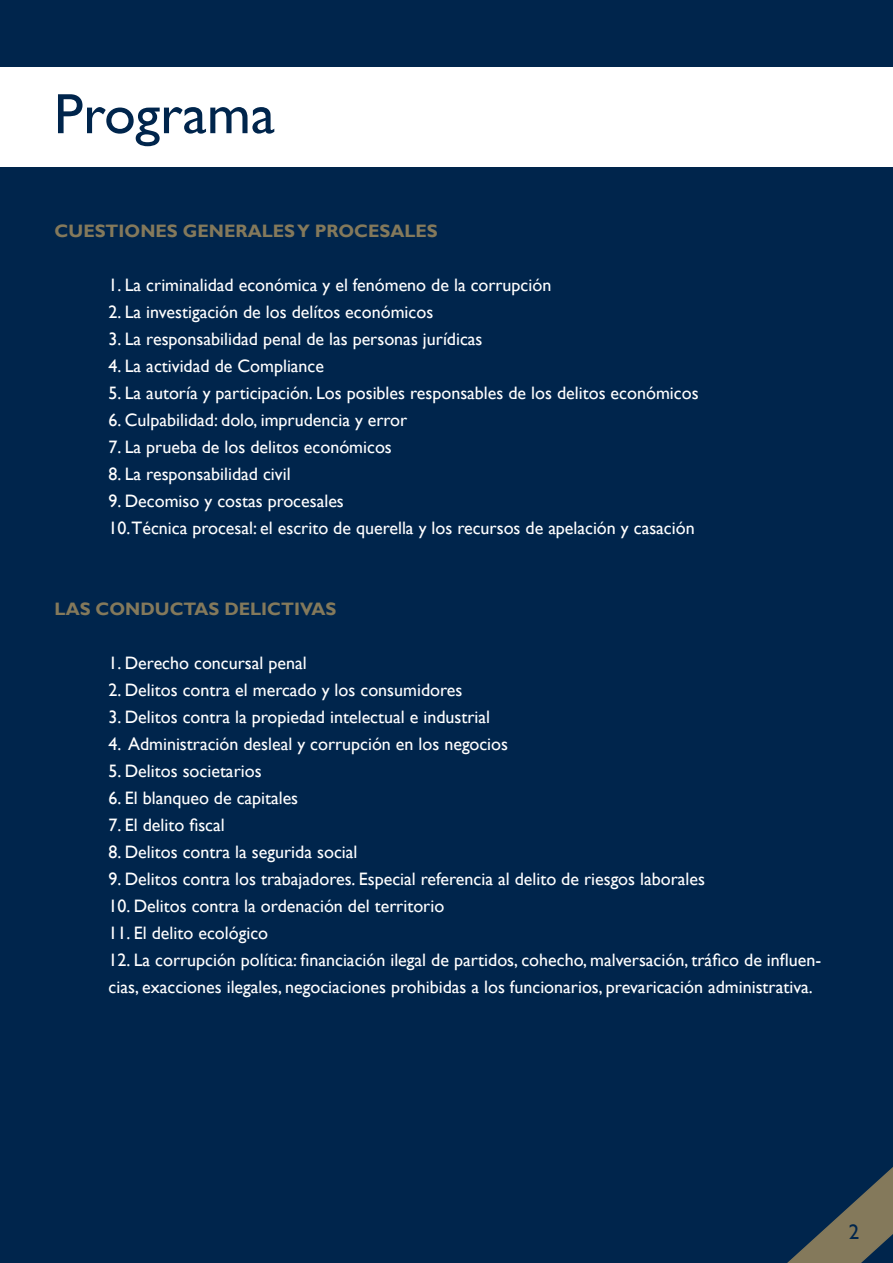
<style>
.page{position:relative;width:893px;height:1263px;background:#00254c}
.page>*{position:absolute;margin:0;border:0;box-sizing:border-box;transform-origin:0 0}
.t1{font:57px "Gill Sans";color:#00254c}
.t2{font:21px "Gill Sans";color:#00254c}
.t3{font:18px/27px "Gill Sans";color:#fff}
.t4{font:700 18px "Gill Sans";color:#84795b}
</style>
<div class="page">
<svg style="left:787px;top:1167px;width:106px;height:96px"></svg>
<div style="left:0;top:64px;width:893px;height:103px;background:#fff"></div>
<div style="left:1px;top:0;width:892px;height:66px;background:#00254c"></div>
<h1 class="t1" style="left:54px;top:81px;width:223px">Programa</h1>
<h1 class="t1" style="left:64px;top:93px;width:223px">Programa</h1>
<p class="t4" style="left:55px;top:220px;width:385px">CUESTIONES GENERALES Y PROCESALES</p>
<p class="t3" style="left:109px;top:271px;width:444px">1. La criminalidad económica y el fenómeno de la corrupción</p>
<p class="t3" style="left:109px;top:298px;width:326px">2. La investigación de los delítos económicos</p>
<p class="t3" style="left:109px;top:325px;width:375px">3. La responsabilidad penal de las personas jurídicas</p>
<p class="t3" style="left:109px;top:352px;width:217px">4. La actividad de Compliance</p>
<p class="t3" style="left:109px;top:379px;width:591px">5. La autoría y participación. Los posibles responsables de los delitos económicos</p>
<p class="t3" style="left:109px;top:406px;width:300px">6. Culpabilidad: dolo, imprudencia y error</p>
<p class="t3" style="left:109px;top:433px;width:285px">7. La prueba de los delitos económicos</p>
<p class="t3" style="left:109px;top:460px;width:183px">8. La responsabilidad civil</p>
<p class="t3" style="left:109px;top:487px;width:588px">9. Decomiso y costas procesales<br>10.Técnica procesal: el escrito de querella y los recursos de apelación y casación</p>
<p class="t4" style="left:55px;top:598px;width:283px">LAS CONDUCTAS DELICTIVAS</p>
<p class="t3" style="left:109px;top:649px;width:200px">1. Derecho concursal penal</p>
<p class="t3" style="left:109px;top:676px;width:355px">2. Delitos contra el mercado y los consumidores</p>
<p class="t3" style="left:109px;top:703px;width:383px">3. Delitos contra la propiedad intelectual e industrial</p>
<p class="t3" style="left:109px;top:730px;width:401px">4. Administración desleal y corrupción en los negocios</p>
<p class="t3" style="left:109px;top:757px;width:154px">5. Delitos societarios</p>
<p class="t3" style="left:109px;top:784px;width:191px">6. El blanqueo de capitales</p>
<p class="t3" style="left:109px;top:811px;width:118px">7. El delito fiscal</p>
<p class="t3" style="left:109px;top:838px;width:250px">8. Delitos contra la segurida social</p>
<p class="t3" style="left:109px;top:865px;width:598px">9. Delitos contra los trabajadores. Especial referencia al delito de riesgos laborales</p>
<p class="t3" style="left:109px;top:892px;width:337px">10. Delitos contra la ordenación del territorio</p>
<p class="t3" style="left:109px;top:919px;width:161px">11. El delito ecológico</p>
<p class="t3" style="left:109px;top:946px;width:714px">12. La corrupción política: financiación ilegal de partidos, cohecho, malversación, tráfico de influen&shy;cias, exacciones ilegales, negociaciones prohibidas a los funcionarios, prevaricación administrativa.</p>
<p class="t2" style="left:849px;top:1219px;width:12px">2</p>
</div>
